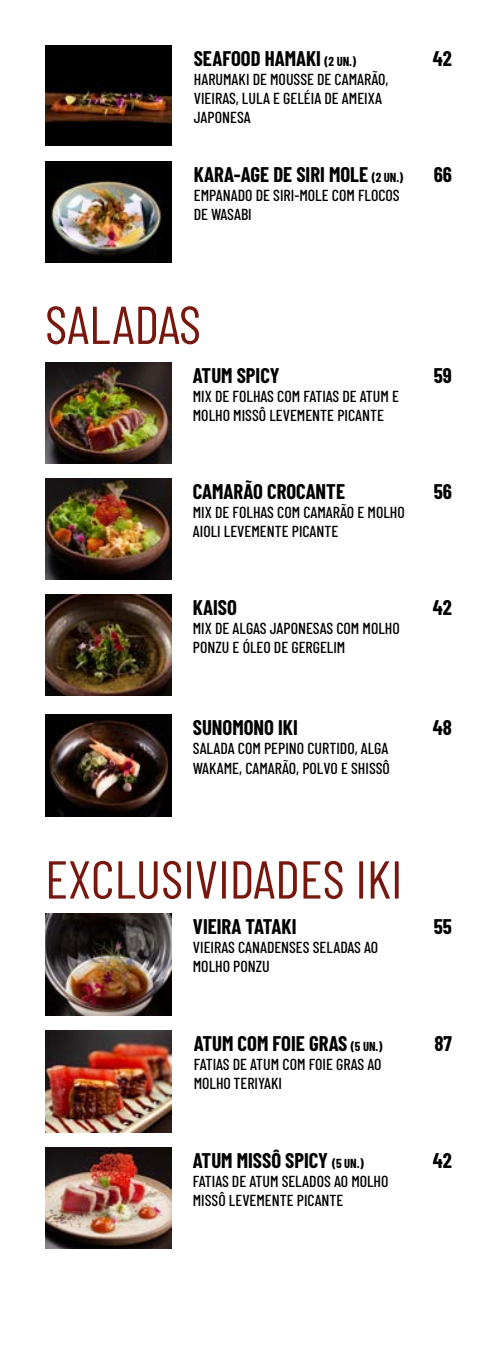
<style>
.page{position:relative;width:497px;height:1347px;background:#fff}
.page>*{position:absolute;margin:0;border:0;box-sizing:border-box;transform-origin:0 0}
.t1{font:53.25px "Barlow Condensed";color:#78170e}
.t2{font:700 20.75px "Barlow Condensed";color:#000}
.t3{font:500 15.88px/19.1px "Barlow Condensed";color:#000}
.s1{font-size:12.75px}
</style>
<div class="page">
<img style="left:45px;top:362px;width:126px;height:101px">
<img style="left:45px;top:478px;width:126px;height:102px">
<img style="left:45px;top:594px;width:126px;height:102px">
<img style="left:45px;top:715px;width:126px;height:101px">
<img style="left:45px;top:913px;width:126px;height:102px">
<img style="left:45px;top:1147px;width:126px;height:101px">
<img style="left:45px;top:1030px;width:126px;height:102px">
<img style="left:45px;top:45px;width:126px;height:101px">
<img style="left:45px;top:161px;width:126px;height:101px">
<h2 class="t2" style="left:193px;top:43px;width:163px">SEAFOOD HAMAKI <span class="s1">(2 UN.)</span></h2>
<p class="t3" style="left:193px;top:68px;width:196px">HARUMAKI DE MOUSSE DE CAMARÃO,<br>VIEIRAS, LULA E GELÉIA DE AMEIXA<br>JAPONESA</p>
<h2 class="t2" style="left:193px;top:160px;width:211px">KARA-AGE DE SIRI MOLE <span class="s1">(2 UN.)</span></h2>
<p class="t3" style="left:193px;top:184px;width:207px">EMPANADO DE SIRI-MOLE COM FLOCOS<br>DE WASABI</p>
<h2 class="t2" style="left:432px;top:43px;width:21px">42</h2>
<h2 class="t2" style="left:433px;top:160px;width:20px">66</h2>
<h1 class="t1" style="left:45px;top:287px;width:157px">SALADAS</h1>
<h2 class="t2" style="left:193px;top:361px;width:88px">ATUM SPICY</h2>
<p class="t3" style="left:193px;top:385px;width:207px">MIX DE FOLHAS COM FATIAS DE ATUM E<br>MOLHO MISSÔ LEVEMENTE PICANTE</p>
<h2 class="t2" style="left:193px;top:477px;width:153px">CAMARÃO CROCANTE</h2>
<p class="t3" style="left:193px;top:502px;width:213px">MIX DE FOLHAS COM CAMARÃO E MOLHO<br>AIOLI LEVEMENTE PICANTE</p>
<h2 class="t2" style="left:193px;top:593px;width:46px">KAISO</h2>
<p class="t3" style="left:193px;top:618px;width:208px">MIX DE ALGAS JAPONESAS COM MOLHO<br>PONZU E ÓLEO DE GERGELIM</p>
<h2 class="t2" style="left:193px;top:713px;width:106px">SUNOMONO IKI</h2>
<p class="t3" style="left:193px;top:738px;width:198px">SALADA COM PEPINO CURTIDO, ALGA<br>WAKAME, CAMARÃO, POLVO E SHISSÔ</p>
<h2 class="t2" style="left:433px;top:361px;width:20px">59</h2>
<h2 class="t2" style="left:433px;top:477px;width:20px">56</h2>
<h2 class="t2" style="left:432px;top:593px;width:21px">42</h2>
<h2 class="t2" style="left:432px;top:713px;width:21px">48</h2>
<h1 class="t1" style="left:45px;top:841px;width:358px">EXCLUSIVIDADES IKI</h1>
<h2 class="t2" style="left:193px;top:912px;width:105px">VIEIRA TATAKI</h2>
<p class="t3" style="left:193px;top:937px;width:187px">VIEIRAS CANADENSES SELADAS AO<br>MOLHO PONZU</p>
<h2 class="t2" style="left:193px;top:1029px;width:190px">ATUM COM FOIE GRAS <span class="s1">(5 UN.)</span></h2>
<p class="t3" style="left:193px;top:1054px;width:189px">FATIAS DE ATUM COM FOIE GRAS AO<br>MOLHO TERIYAKI</p>
<h2 class="t2" style="left:193px;top:1146px;width:172px">ATUM MISSÔ SPICY <span class="s1">(5 UN.)</span></h2>
<p class="t3" style="left:193px;top:1170px;width:197px">FATIAS DE ATUM SELADOS AO MOLHO<br>MISSÔ LEVEMENTE PICANTE</p>
<h2 class="t2" style="left:433px;top:912px;width:20px">55</h2>
<h2 class="t2" style="left:434px;top:1029px;width:19px">87</h2>
<h2 class="t2" style="left:432px;top:1146px;width:21px">42</h2>
</div>
